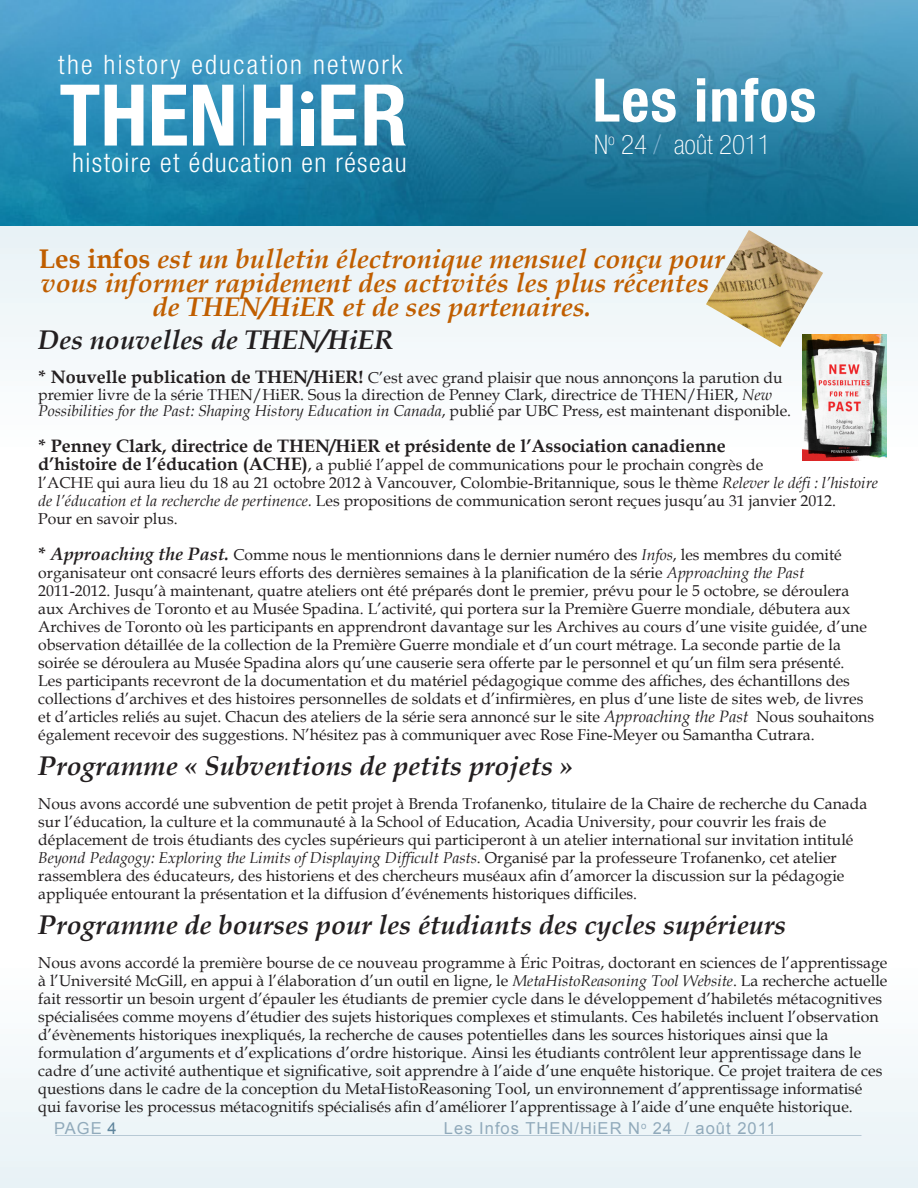
<style>
.page{position:relative;width:918px;height:1188px;background:#fff}
.page>*{position:absolute;margin:0;border:0;box-sizing:border-box;transform-origin:0 0}
.t1{font:700 condensed 85.2px "Helvetica Neue";color:#fff}
.t2{font:700 condensed 60px "Helvetica Neue";letter-spacing:.02em;color:#fff}
.t3{font:italic 700 27px/24px "Book Antiqua";color:#c05e00;text-align:center}
.t4{font:italic 700 27px "Book Antiqua";color:#231f20}
.t5{font:100 condensed 27px "Helvetica Neue";color:#fff}
.t6{font:300 condensed 26.85px "Helvetica Neue";letter-spacing:.05em;color:#fff}
.t7{font:300 condensed 26.85px "Helvetica Neue";letter-spacing:.07em;color:#fff}
.t8{font:700 18px "Book Antiqua";color:#231f20}
.t9{font:16.5px "Arial";letter-spacing:.06em;color:#91aabb}
.t10{font:15.75px/18px "Book Antiqua";color:#231f20}
.s1{color:#7fb3d1}
.s2{font-style:normal}
.s3{font-weight:700;font-size:18px}
.s4{font-style:italic}
.s5{font-size:16.5px}
.s6{font-weight:700;font-style:italic;font-size:18px}
.s7{font-style:italic;font-size:16.5px}
.s8{color:#5e849c}
</style>
<div class="page">
<div style="left:0;top:963px;width:918px;height:225px;background:#f3f8fa"></div>
<hr style="left:56px;top:1135px;width:805px;height:1px;background:#003b62">
<div style="left:0;top:226px;width:918px;height:225px;background:#f3f8fa"></div>
<img style="left:0;top:0;width:918px;height:226px">
<hr style="left:243px;top:85px;width:1px;height:60px;background:#fff">
<div style="left:301px;top:109px;width:12px;height:36px;background:#fff"></div>
<div style="left:301px;top:91px;width:12px;height:12px;background:#fff;border-radius:50%"></div>
<img style="left:706px;top:230px;width:117px;height:117px">
<img style="left:802px;top:334px;width:85px;height:127px">
<p class="t7" style="left:58px;top:49px;width:346px">the history education network</p>
<p class="t1" style="left:59px;top:64px;width:350px">THENH ER</p>
<p class="t6" style="left:72px;top:147px;width:336px">histoire et éducation en réseau</p>
<p class="t2" style="left:592px;top:64px;width:225px">Les infos</p>
<p class="t5" style="left:594px;top:129px;width:178px">N<sup>o</sup> 24 <span class="s1">/</span> août 2011</p>
<p class="t3" style="left:39px;top:247px;width:687px"><span class="s2">Les infos</span> est un bulletin électronique mensuel conçu pour</p>
<p class="t3" style="left:41px;top:271px;width:670px">vous informer rapidement des activités les plus récentes de THEN/HiER et de ses partenaires.</p>
<p class="t4" style="left:38px;top:321px;width:357px">Des nouvelles de THEN/HiER</p>
<p class="t10" style="left:38px;top:369px;width:754px;line-height:16.5px"><span class="s3">* Nouvelle publication de THEN/HiER!</span> C’est avec grand plaisir que nous annonçons la parution du premier livre de la série THEN/HiER. Sous la direction de Penney Clark, directrice de THEN/HiER, <span class="s4">New<br>Possibilities for the Past: Shaping History Education in Canada</span>, publié par UBC Press, est maintenant disponible.</p>
<p class="t8" style="left:38px;top:434px;width:689px">* Penney Clark, directrice de THEN/HiER et présidente de l’Association canadienne</p>
<p class="t10" style="left:38px;top:456px;width:841px"><span class="s3">d’histoire de l’éducation (ACHE)</span><span class="s5">,</span> a publié l’appel de communications pour le prochain congrès de<br>l’ACHE qui aura lieu du 18 au 21 octobre 2012 à Vancouver, Colombie-Britannique, sous le thème <span class="s4">Relever le défi : l’histoire de l’éducation et la recherche de pertinence.</span> Les propositions de communication seront reçues jusqu’au 31 janvier 2012.</p>
<p class="t10" style="left:38px;top:510px;width:141px">Pour en savoir plus.</p>
<p class="t10" style="left:38px;top:546px;width:805px"><span class="s3">*</span> <span class="s6">Approaching the Past.</span> Comme nous le mentionnions dans le dernier numéro des <span class="s4">Infos</span>, les membres du comité organisateur ont consacré leurs efforts des dernières semaines à la planification de la série <span class="s4">Approaching the Past</span></p>
<p class="t10" style="left:38px;top:582px;width:837px">2011-2012. Jusqu’à maintenant, quatre ateliers ont été préparés dont le premier, prévu pour le 5 octobre, se déroulera aux Archives de Toronto et au Musée Spadina. L’activité, qui portera sur la Première Guerre mondiale, débutera aux Archives de Toronto où les participants en apprendront davantage sur les Archives au cours d’une visite guidée, d’une observation détaillée de la collection de la Première Guerre mondiale et d’un court métrage. La seconde partie de la soirée se déroulera au Musée Spadina alors qu’une causerie sera offerte par le personnel et qu’un film sera présenté.<br>Les participants recevront de la documentation et du matériel pédagogique comme des affiches, des échantillons des collections d’archives et des histoires personnelles de soldats et d’infirmières, en plus d’une liste de sites web, de livres et d’articles reliés au sujet. Chacun des ateliers de la série sera annoncé sur le site <span class="s7">Approaching the Past</span> Nous souhaitons également recevoir des suggestions. N’hésitez pas à communiquer avec Rose Fine-Meyer ou Samantha Cutrara.</p>
<p class="t4" style="left:38px;top:747px;width:537px">Programme « Subventions de petits projets »</p>
<p class="t10" style="left:38px;top:795px;width:830px">Nous avons accordé une subvention de petit projet à Brenda Trofanenko, titulaire de la Chaire de recherche du Canada sur l’éducation, la culture et la communauté à la School of Education, Acadia University, pour couvrir les frais de déplacement de trois étudiants des cycles supérieurs qui participeront à un atelier international sur invitation intitulé <span class="s4">Beyond Pedagogy: Exploring the Limits of Displaying Difficult Pasts</span>. Organisé par la professeure Trofanenko, cet atelier rassemblera des éducateurs, des historiens et des chercheurs muséaux afin d’amorcer la discussion sur la pédagogie appliquée entourant la présentation et la diffusion d’événements historiques difficiles.</p>
<p class="t4" style="left:38px;top:906px;width:749px">Programme de bourses pour les étudiants des cycles supérieurs</p>
<p class="t10" style="left:38px;top:954px;width:851px">Nous avons accordé la première bourse de ce nouveau programme à Éric Poitras, doctorant en sciences de l’apprentissage à l’Université McGill, en appui à l’élaboration d’un outil en ligne, le <span class="s4">MetaHistoReasoning Tool Website</span>. La recherche actuelle fait ressortir un besoin urgent d’épauler les étudiants de premier cycle dans le développement d’habiletés métacognitives spécialisées comme moyens d’étudier des sujets historiques complexes et stimulants. Ces habiletés incluent l’observation d’évènements historiques inexpliqués, la recherche de causes potentielles dans les sources historiques ainsi que la formulation d’arguments et d’explications d’ordre historique. Ainsi les étudiants contrôlent leur apprentissage dans le cadre d’une activité authentique et significative, soit apprendre à l’aide d’une enquête historique. Ce projet traitera de ces questions dans le cadre de la conception du MetaHistoReasoning Tool, un environnement d’apprentissage informatisé qui favorise les processus métacognitifs spécialisés afin d’améliorer l’apprentissage à l’aide d’une enquête historique.</p>
<p class="t9" style="left:54px;top:1117px;width:64px">PAGE <span class="s8">4</span></p>
<p class="t9" style="left:444px;top:1117px;width:333px">Les Infos THEN/HiER N<sup>o</sup> 24 / août 2011</p>
</div>
